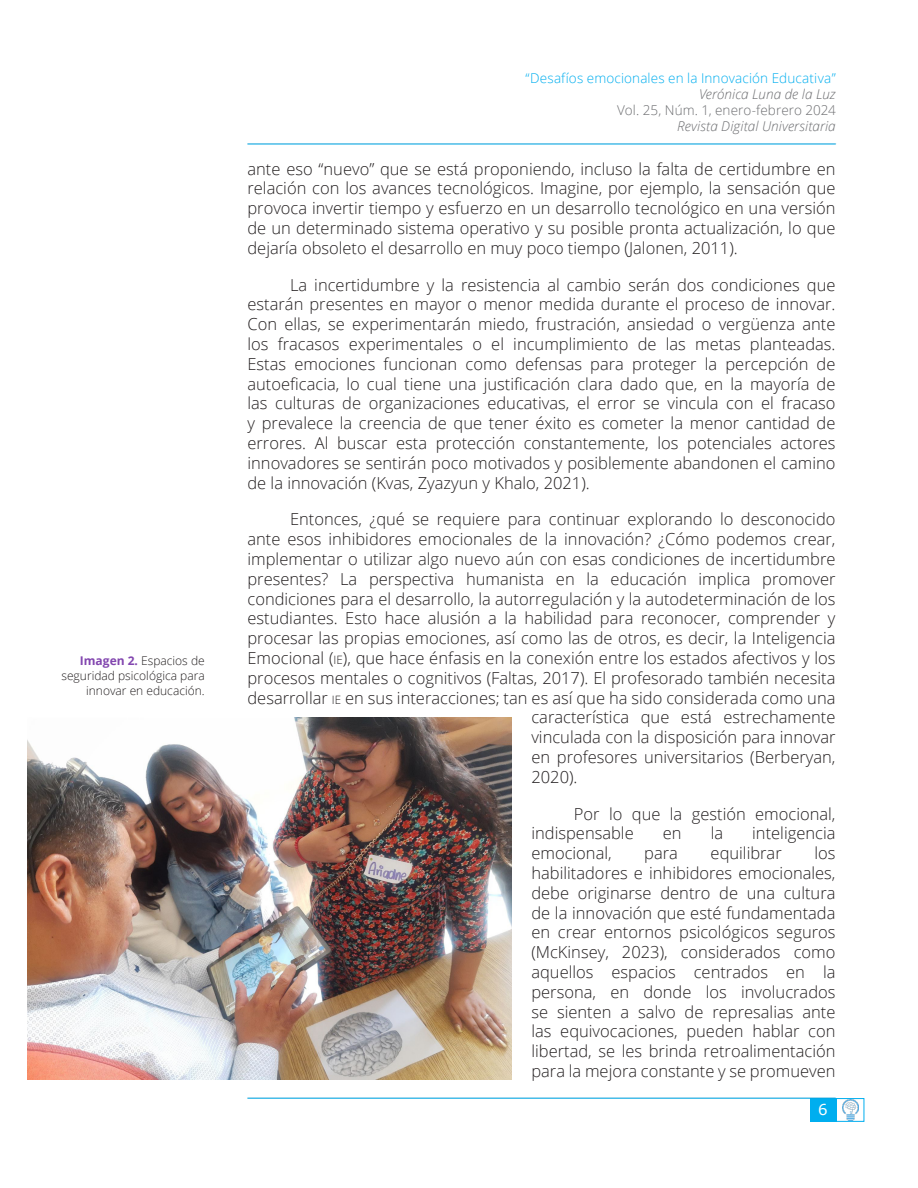
<style>
.page{position:relative;width:918px;height:1188px;background:#fff}
.page>*{position:absolute;margin:0;border:0;box-sizing:border-box;transform-origin:0 0}
.texto_sangria{font:300 16.5px/19.8px "Open Sans";color:#231f20;text-align:justify}
.t1{font:15px "Verdana";color:#fff}
.t2{font:italic 300 13.5px "Open Sans";letter-spacing:.005em;color:#6c6d70}
.t3{font:300 13.5px "Open Sans";letter-spacing:.01em;color:#00aeef}
.t4{font:300 13.5px "Open Sans";letter-spacing:.005em;color:#6c6d70}
.imagen{font:300 12px/15px "Open Sans";color:#231f20;text-align:right}
.s1{font-weight:700;color:#8246af}
.s2{font-size:11.55px}
</style>
<div class="page">
<div style="left:810px;top:1098px;width:26px;height:24px;background:#00aeef"></div>
<hr style="left:247px;top:1097px;width:589px;height:2px;background:#a3d9ee">
<hr style="left:247px;top:1098px;width:589px;height:1px;background:#00aeef">
<div style="left:836px;top:1098px;width:28px;height:24px;border:1px solid #00aeef"></div>
<img style="left:842px;top:1099px;width:17px;height:22px">
<hr style="left:247px;top:143px;width:589px;height:2px;background:#71c7e9">
<hr style="left:247px;top:144px;width:589px;height:1px;background:#00aeef">
<img style="left:28px;top:717px;width:484px;height:363px">
<p class="imagen" style="left:61px;top:653px;width:145px"><span class="s1">Imagen 2.</span> Espacios de seguridad psicológica para innovar en educación.</p>
<p class="t3" style="left:526px;top:69px;width:312px">“Desafíos emocionales en la Innovación Educativa”</p>
<p class="t2" style="left:699px;top:85px;width:138px">Verónica Luna de la Luz</p>
<p class="t4" style="left:617px;top:101px;width:220px">Vol. 25, Núm. 1, enero-febrero 2024</p>
<p class="t2" style="left:677px;top:117px;width:160px">Revista Digital Universitaria</p>
<p class="texto_sangria" style="left:248px;top:158px;width:590px">ante eso “nuevo” que se está proponiendo, incluso la falta de certidumbre en relación con los avances tecnológicos. Imagine, por ejemplo, la sensación que provoca invertir tiempo y esfuerzo en un desarrollo tecnológico en una versión de un determinado sistema operativo y su posible pronta actualización, lo que dejaría obsoleto el desarrollo en muy poco tiempo (Jalonen, 2011).</p>
<p class="texto_sangria" style="left:248px;top:274px;width:590px;text-indent:43px">La incertidumbre y la resistencia al cambio serán dos condiciones que estarán presentes en mayor o menor medida durante el proceso de innovar.<br>Con ellas, se experimentarán miedo, frustración, ansiedad o vergüenza ante los fracasos experimentales o el incumplimiento de las metas planteadas.<br>Estas emociones funcionan como defensas para proteger la percepción de autoeficacia, lo cual tiene una justificación clara dado que, en la mayoría de las culturas de organizaciones educativas, el error se vincula con el fracaso y prevalece la creencia de que tener éxito es cometer la menor cantidad de errores. Al buscar esta protección constantemente, los potenciales actores innovadores se sentirán poco motivados y posiblemente abandonen el camino de la innovación (Kvas, Zyazyun y Khalo, 2021).</p>
<p class="texto_sangria" style="left:290px;top:509px;width:547px">Entonces, ¿qué se requiere para continuar explorando lo desconocido</p>
<p class="texto_sangria" style="left:248px;top:529px;width:590px">ante esos inhibidores emocionales de la innovación? ¿Cómo podemos crear,</p>
<p class="texto_sangria" style="left:248px;top:549px;width:590px">implementar o utilizar algo nuevo aún con esas condiciones de incertidumbre</p>
<p class="texto_sangria" style="left:248px;top:569px;width:590px">presentes? La perspectiva humanista en la educación implica promover</p>
<p class="texto_sangria" style="left:248px;top:588px;width:590px">condiciones para el desarrollo, la autorregulación y la autodeterminación de los</p>
<p class="texto_sangria" style="left:248px;top:608px;width:590px">estudiantes. Esto hace alusión a la habilidad para reconocer, comprender y</p>
<p class="texto_sangria" style="left:248px;top:628px;width:590px">procesar las propias emociones, así como las de otros, es decir, la Inteligencia</p>
<p class="texto_sangria" style="left:248px;top:648px;width:590px">Emocional (<span class="s2">ie</span>), que hace énfasis en la conexión entre los estados afectivos y los</p>
<p class="texto_sangria" style="left:248px;top:668px;width:590px">procesos mentales o cognitivos (Faltas, 2017). El profesorado también necesita</p>
<p class="texto_sangria" style="left:248px;top:687px;width:590px">desarrollar <span class="s2">ie</span> en sus interacciones; tan es así que ha sido considerada como una</p>
<p class="texto_sangria" style="left:531px;top:707px;width:306px">característica que está estrechamente</p>
<p class="texto_sangria" style="left:531px;top:727px;width:306px">vinculada con la disposición para innovar</p>
<p class="texto_sangria" style="left:531px;top:747px;width:306px">en profesores universitarios (Berberyan,</p>
<p class="texto_sangria" style="left:531px;top:767px;width:48px">2020).</p>
<p class="texto_sangria" style="left:531px;top:803px;width:306px;text-indent:43px">Por lo que la gestión emocional, indispensable</p>
<p class="texto_sangria" style="left:663px;top:823px;width:20px">en</p>
<p class="texto_sangria" style="left:711px;top:823px;width:14px">la</p>
<p class="texto_sangria" style="left:752px;top:823px;width:85px">inteligencia</p>
<p class="texto_sangria" style="left:531px;top:843px;width:306px;text-indent:283px">los habilitadores e inhibidores emocionales, debe originarse dentro de una cultura de la innovación que esté fundamentada en crear entornos psicológicos seguros (McKinsey, 2023), considerados como aquellos espacios centrados en la persona, en donde los involucrados se sienten a salvo de represalias ante las equivocaciones, pueden hablar con libertad, se les brinda retroalimentación para la mejora constante y se promueven</p>
<p class="texto_sangria" style="left:531px;top:843px;width:82px">emocional,</p>
<p class="texto_sangria" style="left:644px;top:843px;width:35px">para</p>
<p class="texto_sangria" style="left:711px;top:843px;width:73px">equilibrar</p>
<p class="t1" style="left:818px;top:1097px;width:38px">6 6</p>
</div>
